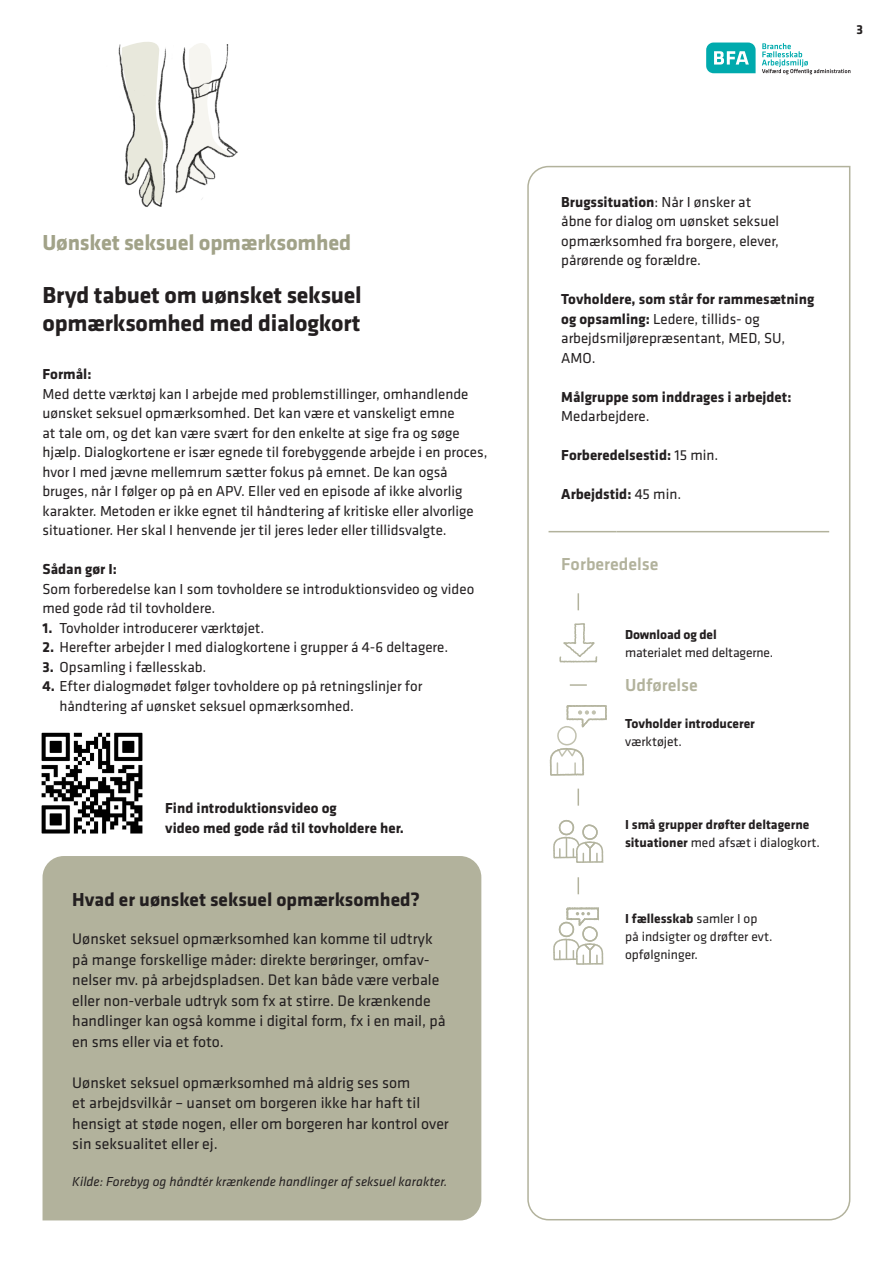
<style>
.page{position:relative;width:893px;height:1263px;background:#fff}
.page>*{position:absolute;margin:0;border:0;box-sizing:border-box;transform-origin:0 0}
.t1{font:700 24px/28.5px "Klavika";letter-spacing:-.01em;color:#231f20}
.t2{font:700 22.5px "Klavika";letter-spacing:-.01em;color:#a1a288}
.t3{font:700 19.5px "Klavika";color:#231f20}
.t4{font:500 18px "Klavika";color:#b2b29c}
.t5{font:15.9px/20.5px "Klavika";color:#231f20}
.t6{font:15px/19.5px "Klavika";color:#231f20}
.t7{font:700 15px/19.5px "Klavika";color:#231f20}
.t8{font:700 13.5px/18px "Klavika";color:#231f20}
.t9{font:13.5px/18px "Klavika";color:#231f20}
.t10{font:italic 13.5px "Klavika";color:#231f20}
.t11{font:700 13.5px "Klavika Basic";color:#231f20}
.s1{font-weight:700}
.s2{font-weight:400}
</style>
<div class="page">
<svg style="left:706px;top:43px;width:50px;height:30px"></svg>
<svg style="left:762px;top:43px;width:88px;height:31px"></svg>
<svg style="left:131px;top:42px;width:26px;height:3px"></svg>
<img style="left:118px;top:45px;width:120px;height:162px">
<svg style="left:527px;top:165px;width:324px;height:1056px"></svg>
<div style="left:43px;top:856px;width:438px;height:364px;background:#b2b29c"></div>
<hr style="left:549px;top:531px;width:68px;height:1px;background:#b2b29c">
<hr style="left:617px;top:531px;width:212px;height:1px;background:#b2b29c">
<svg style="left:578px;top:593px;width:1px;height:17px"></svg>
<svg style="left:558px;top:622px;width:40px;height:42px"></svg>
<svg style="left:570px;top:684px;width:17px;height:2px"></svg>
<svg style="left:549px;top:704px;width:59px;height:73px"></svg>
<svg style="left:578px;top:789px;width:1px;height:17px"></svg>
<svg style="left:552px;top:819px;width:52px;height:45px"></svg>
<svg style="left:578px;top:877px;width:1px;height:17px"></svg>
<svg style="left:552px;top:906px;width:52px;height:60px"></svg>
<img style="left:41px;top:732px;width:102px;height:102px">
<h2 class="t2" style="left:43px;top:226px;width:310px">Uønsket seksuel opmærksomhed</h2>
<h1 class="t1" style="left:43px;top:280px;width:321px">Bryd tabuet om uønsket seksuel opmærksomhed med dialogkort</h1>
<p class="t7" style="left:43px;top:364px;width:50px">Formål:</p>
<p class="t6" style="left:43px;top:384px;width:446px">Med dette værktøj kan I arbejde med problemstillinger, omhandlende uønsket seksuel opmærksomhed. Det kan være et vanskeligt emne<br>at tale om, og det kan være svært for den enkelte at sige fra og søge hjælp. Dialogkortene er især egnede til forebyggende arbejde i en proces, hvor I med jævne mellemrum sætter fokus på emnet. De kan også bruges, når I følger op på en APV. Eller ved en episode af ikke alvorlig karakter. Metoden er ikke egnet til håndtering af kritiske eller alvorlige situationer. Her skal I henvende jer til jeres leder eller tillidsvalgte.</p>
<p class="t7" style="left:43px;top:559px;width:76px">Sådan gør I:</p>
<p class="t6" style="left:43px;top:579px;width:433px">Som forberedelse kan I som tovholdere se introduktionsvideo og video med gode råd til tovholdere.</p>
<p class="t6" style="left:43px;top:618px;width:223px"><span class="s1">1.</span> Tovholder introducerer værktøjet.</p>
<p class="t6" style="left:43px;top:637px;width:407px"><span class="s1">2.</span> Herefter arbejder I med dialogkortene i grupper á 4-6 deltagere.</p>
<p class="t6" style="left:43px;top:657px;width:165px"><span class="s1">3.</span> Opsamling i fællesskab.</p>
<p class="t6" style="left:60px;top:676px;width:364px;text-indent:-17px"><span class="s1">4.</span> Efter dialogmødet følger tovholdere op på retningslinjer for håndtering af uønsket seksuel opmærksomhed.</p>
<p class="t7" style="left:165px;top:798px;width:240px">Find introduktionsvideo og<br>video med gode råd til tovholdere her.</p>
<h3 class="t3" style="left:72px;top:885px;width:349px">Hvad er uønsket seksuel opmærksomhed?</h3>
<p class="t5" style="left:72px;top:928px;width:375px">Uønsket seksuel opmærksomhed kan komme til udtryk på mange forskellige måder: direkte berøringer, omfav&shy;nelser mv. på arbejdspladsen. Det kan både være verbale eller non-verbale udtryk som fx at stirre. De krænkende handlinger kan også komme i digital form, fx i en mail, på en sms eller via et foto.</p>
<p class="t5" style="left:72px;top:1072px;width:378px">Uønsket seksuel opmærksomhed må aldrig ses som<br>et arbejdsvilkår – uanset om borgeren ikke har haft til hensigt at støde nogen, eller om borgeren har kontrol over sin seksualitet eller ej.</p>
<p class="t10" style="left:72px;top:1172px;width:376px">Kilde: Forebyg og håndtér krænkende handlinger af seksuel karakter.</p>
<p class="t11" style="left:857px;top:19px;width:8px">3</p>
<p class="t6" style="left:561px;top:192px;width:219px"><span class="s1">Brugssituation</span>: Når I ønsker at åbne for dialog om uønsket seksuel opmærksomhed fra borgere, elever, pårørende og forældre.</p>
<p class="t6" style="left:561px;top:289px;width:254px"><span class="s1">Tovholdere, som står for rammesætning og opsamling:</span> Ledere, tillids- og arbejdsmiljørepræsentant, MED, SU,<br>AMO.</p>
<p class="t7" style="left:561px;top:386px;width:232px">Målgruppe som inddrages i arbejdet:</p>
<p class="t6" style="left:561px;top:406px;width:90px">Medarbejdere.</p>
<p class="t7" style="left:561px;top:445px;width:158px">Forberedelsestid: <span class="s2">15 min.</span></p>
<p class="t7" style="left:561px;top:484px;width:121px">Arbejdstid: <span class="s2">45 min.</span></p>
<p class="t4" style="left:561px;top:552px;width:99px">Forberedelse</p>
<p class="t8" style="left:625px;top:625px;width:93px">Download og del</p>
<p class="t9" style="left:625px;top:643px;width:150px">materialet med deltagerne.</p>
<p class="t4" style="left:625px;top:672px;width:74px">Udførelse</p>
<p class="t8" style="left:625px;top:713px;width:131px">Tovholder introducerer</p>
<p class="t9" style="left:625px;top:732px;width:58px">værktøjet.</p>
<p class="t8" style="left:625px;top:814px;width:196px">I små grupper drøfter deltagerne situationer <span class="s2">med afsæt i dialogkort.</span></p>
<p class="t9" style="left:625px;top:909px;width:149px"><span class="s1">I fællesskab</span> samler I op på indsigter og drøfter evt. opfølgninger.</p>
</div>
